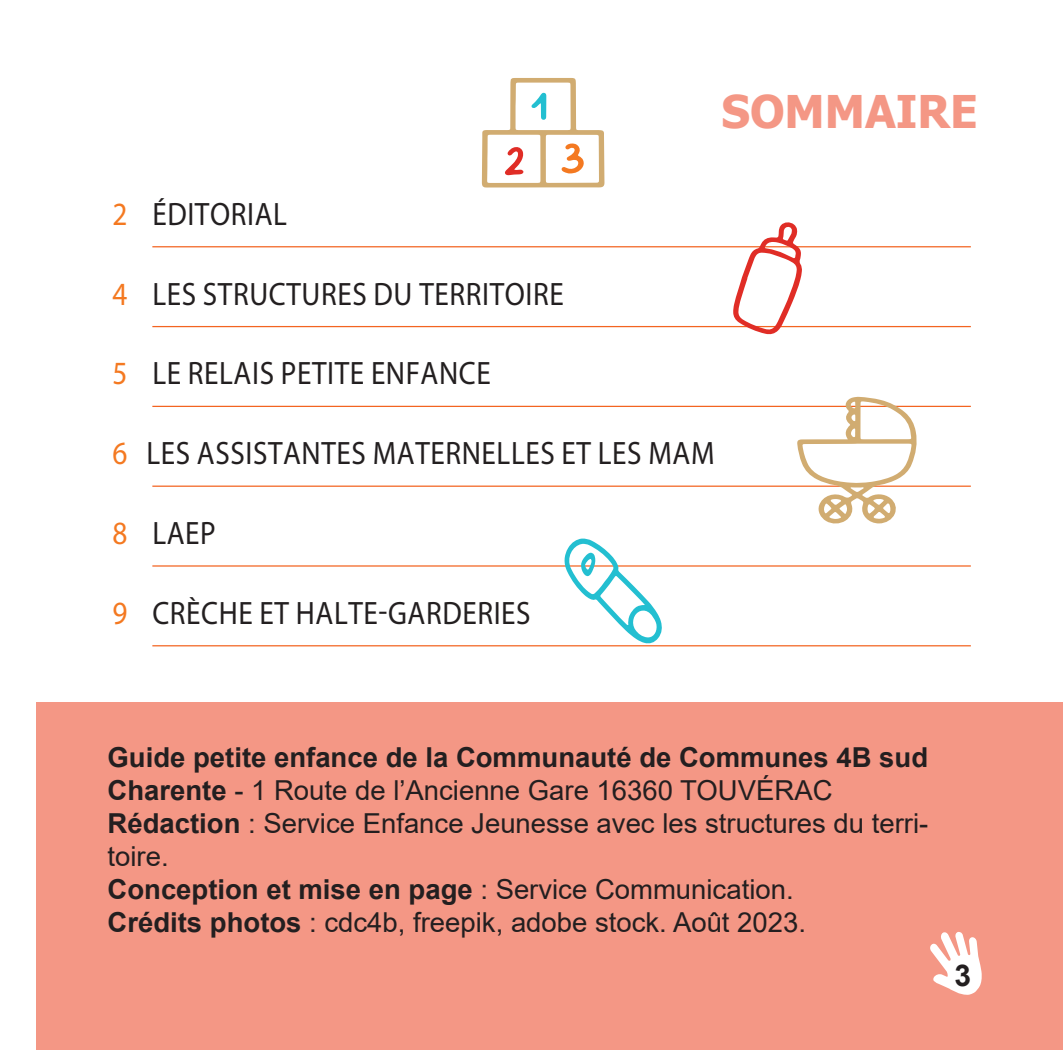
<style>
.page{position:relative;width:1063px;height:1063px;background:#fff}
.page>*{position:absolute;margin:0;border:0;box-sizing:border-box;transform-origin:0 0}
.t1{font:700 45px "Tahoma";color:#f49785}
.t2{font:32.5px "Myriad Pro";letter-spacing:.02em;color:#231f20;scale:.9 1}
.t3{font:700 30px "Arial";color:#231f20}
.t4{font:27.5px/33px "Arial";color:#231f20}
.s1{color:#f47921}
.s2{font-weight:700}
</style>
<div class="page">
<div style="left:37px;top:703px;width:1026px;height:347px;background:#f49785"></div>
<hr style="left:152px;top:246px;width:819px;height:1px;background:#f36421">
<hr style="left:152px;top:326px;width:819px;height:1px;background:#f36421">
<hr style="left:152px;top:406px;width:819px;height:1px;background:#f36421">
<hr style="left:152px;top:486px;width:819px;height:1px;background:#f36421">
<hr style="left:152px;top:565px;width:819px;height:2px;background:#f36421">
<hr style="left:152px;top:645px;width:819px;height:1px;background:#f36421">
<svg style="left:733px;top:222px;width:69px;height:113px"></svg>
<svg style="left:563px;top:539px;width:100px;height:105px"></svg>
<svg style="left:482px;top:78px;width:123px;height:110px"></svg>
<svg style="left:797px;top:397px;width:121px;height:127px"></svg>
<svg style="left:930px;top:932px;width:52px;height:63px"></svg>
<h1 class="t1" style="left:722px;top:80px;width:258px">SOMMAIRE</h1>
<p class="t2" style="left:113px;top:194px;width:195px"><span class="s1">2</span> ÉDITORIAL</p>
<p class="t2" style="left:113px;top:274px;width:503px"><span class="s1">4</span> LES STRUCTURES DU TERRITOIRE</p>
<p class="t2" style="left:113px;top:354px;width:422px"><span class="s1">5</span> LE RELAIS PETITE ENFANCE</p>
<p class="t2" style="left:113px;top:433px;width:670px"><span class="s1">6</span> LES ASSISTANTES MATERNELLES ET LES MAM</p>
<p class="t2" style="left:113px;top:513px;width:116px"><span class="s1">8</span> LAEP</p>
<p class="t2" style="left:113px;top:593px;width:466px"><span class="s1">9</span> CRÈCHE ET HALTE-GARDERIES</p>
<p class="t4" style="left:108px;top:740px;width:822px"><span class="s2">Guide petite enfance de la Communauté de Communes 4B sud Charente</span> - 1 Route de l’Ancienne Gare 16360 TOUVÉRAC <span class="s2">Rédaction</span> : Service Enfance Jeunesse avec les structures du terri&shy;toire.<br><span class="s2">Conception et mise en page</span> : Service Communication.<br><span class="s2">Crédits photos</span> : cdc4b, freepik, adobe stock. Août 2023.</p>
<p class="t3" style="left:955px;top:954px;width:18px">3</p>
</div>
